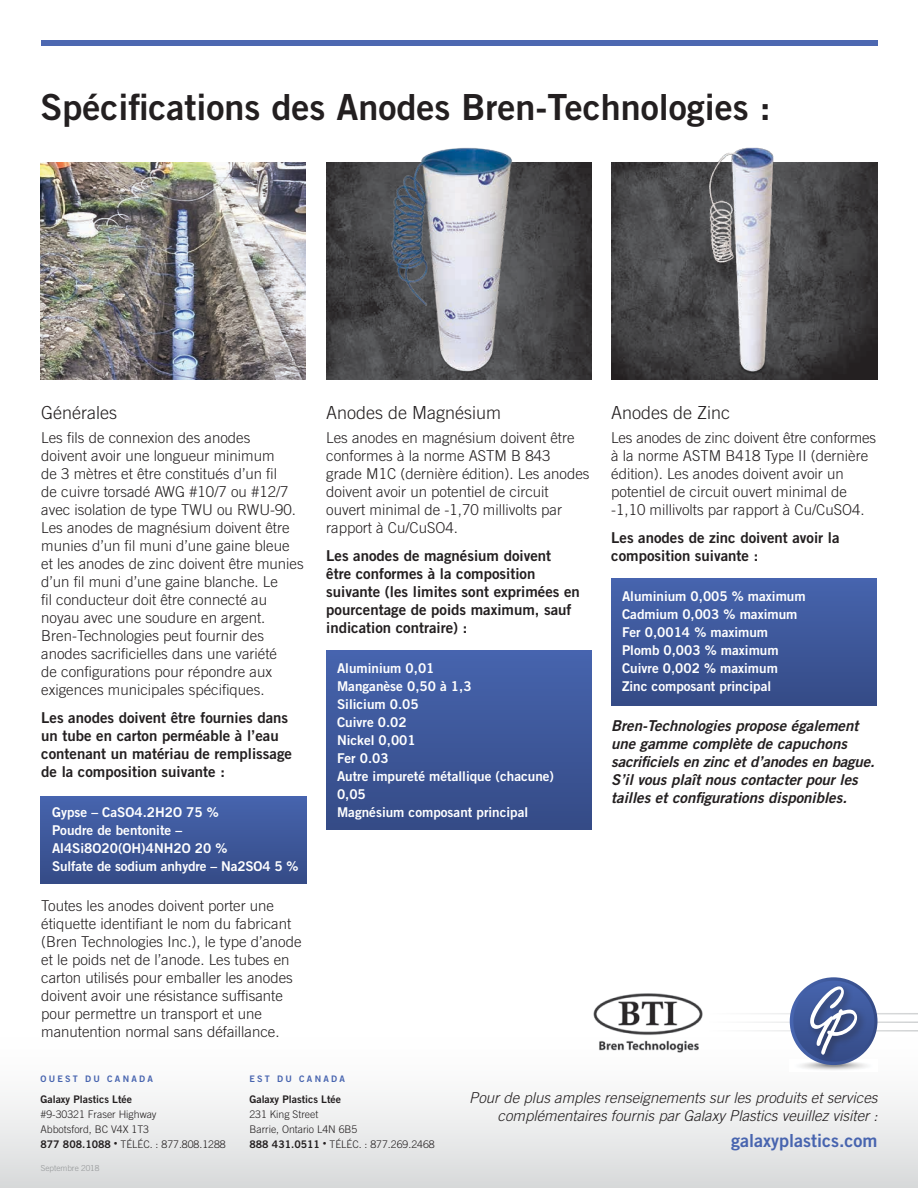
<style>
.page{position:relative;width:918px;height:1188px;background:#fff}
.page>*{position:absolute;margin:0;border:0;box-sizing:border-box;transform-origin:0 0}
.t1{font:36px "Trade Gothic LT Std Bd 2";color:#231f20}
.t2{font:300 18px "Trade Gothic LT Std";color:#231f20}
.t3{font:18px "Trade Gothic LT Std Bd 2";color:#4764af}
.t4{font:300 15px/18px "Trade Gothic LT Std";color:#231f20}
.t5{font:15px/18px "Trade Gothic LT Std Bd 2";color:#231f20}
.t6{font:15px/18px "Trade Gothic LT Std Bd 2 Obl";color:#231f20}
.t7{font:italic 300 15px/18px "Trade Gothic LT Std";color:#231f20;text-align:right}
.t8{font:13.5px/18px "Trade Gothic LT Std Bd 2";color:#fff}
.t9{font:300 10.5px/15px "Trade Gothic LT Std";color:#231f20}
.t10{font:10.5px "Trade Gothic LT Std Bd 2";color:#231f20}
.t11{font:9px "Trade Gothic LT Std Bd 2";letter-spacing:.25em;color:#4764af}
.t12{font:300 8.25px "Trade Gothic LT Std";color:#949698}
.s1{font-family:"Trade Gothic LT Std Bd 2";font-weight:400}
.s2{font-size:7.5px}
</style>
<div class="page">
<div style="left:0;top:999px;width:918px;height:189px;background:linear-gradient(to bottom,#fff,#dddfdf)"></div>
<div style="left:41px;top:40px;width:837px;height:6px;background:#4d68b1"></div>
<div style="left:40px;top:796px;width:266px;height:88px;background:linear-gradient(to bottom,#4664ae,#354b87)"></div>
<hr style="left:709px;top:1021px;width:209px;height:2px;background:#d1d3d4">
<hr style="left:709px;top:1013px;width:209px;height:1px;background:#d1d3d4">
<hr style="left:709px;top:1030px;width:209px;height:2px;background:#d1d3d4">
<img style="left:790px;top:1060px;width:88px;height:11px">
<svg style="left:790px;top:977px;width:88px;height:88px"></svg>
<div style="left:793px;top:981px;width:81px;height:81px;background:#3e589b;border-radius:41px"></div>
<div style="left:806px;top:983px;width:61px;height:81px;background:#231f20;opacity:.5"></div>
<svg style="left:810px;top:986px;width:47px;height:69px"></svg>
<div style="left:326px;top:651px;width:266px;height:179px;background:linear-gradient(to bottom,#4664ae,#354b86)"></div>
<div style="left:611px;top:578px;width:266px;height:127px;background:linear-gradient(to bottom,#4664ae,#354b86)"></div>
<img style="left:612px;top:162px;width:266px;height:217px">
<img style="left:326px;top:162px;width:266px;height:217px">
<img style="left:702px;top:147px;width:90px;height:227px">
<img style="left:41px;top:162px;width:264px;height:217px">
<img style="left:592px;top:993px;width:111px;height:60px">
<img style="left:386px;top:147px;width:132px;height:232px">
<h1 class="t1" style="left:40px;top:85px;width:732px">Spécifications des Anodes Bren-Technologies :</h1>
<p class="t2" style="left:41px;top:402px;width:77px">Générales</p>
<p class="t4" style="left:41px;top:428px;width:264px">Les fils de connexion des anodes<br>doivent avoir une longueur minimum<br>de 3 mètres et être constitués d’un fil<br>de cuivre torsadé AWG #10/7 ou #12/7 avec isolation de type TWU ou RWU-90.<br>Les anodes de magnésium doivent être munies d’un fil muni d’une gaine bleue et les anodes de zinc doivent être munies d’un fil muni d’une gaine blanche. Le<br>fil conducteur doit être connecté au noyau avec une soudure en argent.<br>Bren-Technologies peut fournir des anodes sacrificielles dans une variété<br>de configurations pour répondre aux exigences municipales spécifiques.</p>
<p class="t5" style="left:41px;top:709px;width:252px">Les anodes doivent être fournies dans un tube en carton perméable à l’eau contenant un matériau de remplissage de la composition suivante :</p>
<p class="t8" style="left:52px;top:803px;width:248px">Gypse – CaSO4.2H2O 75 %<br>Poudre de bentonite –<br>Al4Si8O20(OH)4NH2O 20 %<br>Sulfate de sodium anhydre – Na2SO4 5 %</p>
<p class="t4" style="left:41px;top:896px;width:262px">Toutes les anodes doivent porter une étiquette identifiant le nom du fabricant (Bren Technologies Inc.), le type d’anode et le poids net de l’anode. Les tubes en carton utilisés pour emballer les anodes doivent avoir une résistance suffisante pour permettre un transport et une manutention normal sans défaillance.</p>
<p class="t2" style="left:326px;top:402px;width:177px">Anodes de Magnésium</p>
<p class="t4" style="left:326px;top:428px;width:265px">Les anodes en magnésium doivent être conformes à la norme ASTM B 843 grade M1C (dernière édition). Les anodes doivent avoir un potentiel de circuit ouvert minimal de -1,70 millivolts par rapport à Cu/CuSO4.</p>
<p class="t5" style="left:326px;top:547px;width:255px">Les anodes de magnésium doivent être conformes à la composition suivante (les limites sont exprimées en pourcentage de poids maximum, sauf indication contraire) :</p>
<p class="t8" style="left:337px;top:659px;width:219px">Aluminium 0,01<br>Manganèse 0,50 à 1,3<br>Silicium 0.05<br>Cuivre 0.02<br>Nickel 0,001<br>Fer 0.03<br>Autre impureté métallique (chacune)<br>0,05<br>Magnésium composant principal</p>
<p class="t2" style="left:611px;top:402px;width:121px">Anodes de Zinc</p>
<p class="t4" style="left:611px;top:428px;width:266px">Les anodes de zinc doivent être conformes à la norme ASTM B418 Type II (dernière édition). Les anodes doivent avoir un potentiel de circuit ouvert minimal de -1,10 millivolts par rapport à Cu/CuSO4.</p>
<p class="t5" style="left:611px;top:529px;width:230px">Les anodes de zinc doivent avoir la composition suivante :</p>
<p class="t8" style="left:622px;top:587px;width:185px">Aluminium 0,005 % maximum<br>Cadmium 0,003 % maximum<br>Fer 0,0014 % maximum<br>Plomb 0,003 % maximum<br>Cuivre 0,002 % maximum<br>Zinc composant principal</p>
<p class="t6" style="left:611px;top:717px;width:265px">Bren-Technologies propose également une gamme complète de capuchons sacrificiels en zinc et d’anodes en bague.<br>S’il vous plaît nous contacter pour les tailles et configurations disponibles.</p>
<p class="t11" style="left:40px;top:1073px;width:114px">OUEST DU CANADA</p>
<p class="t10" style="left:40px;top:1092px;width:93px">Galaxy Plastics Ltée</p>
<p class="t9" style="left:40px;top:1106px;width:187px">#9-30321 Fraser Highway<br>Abbotsford, BC V4X 1T3<br><span class="s1">877 808.1088</span> <span class="s2">•</span> TÉLÉC. : 877.808.1288</p>
<p class="t12" style="left:41px;top:1163px;width:60px">Septembre 2018</p>
<p class="t11" style="left:249px;top:1073px;width:97px">EST DU CANADA</p>
<p class="t10" style="left:249px;top:1092px;width:93px">Galaxy Plastics Ltée</p>
<p class="t9" style="left:249px;top:1106px;width:187px">231 King Street<br>Barrie, Ontario L4N 6B5<br><span class="s1">888 431.0511</span> <span class="s2">•</span> TÉLÉC. : 877.269.2468</p>
<p class="t7" style="left:469px;top:1089px;width:410px">Pour de plus amples renseignements sur les produits et services complémentaires fournis par Galaxy Plastics veuillez visiter :</p>
<p class="t3" style="left:731px;top:1130px;width:148px">galaxyplastics.com</p>
</div>
